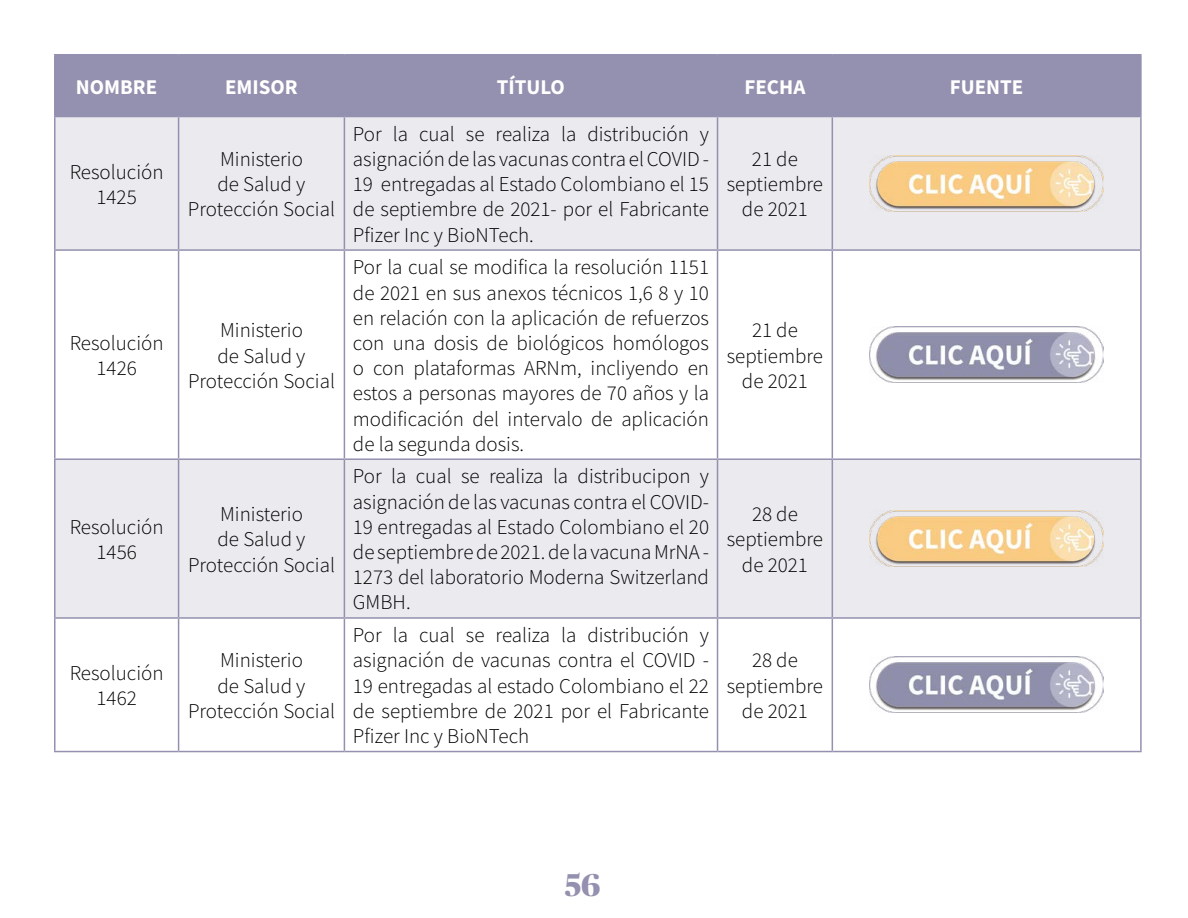
<style>
.page{position:relative;width:1188px;height:918px;background:#fff}
.page>*{position:absolute;margin:0;border:0;box-sizing:border-box;transform-origin:0 0}
.t1{font:700 31.5px "Publico Banner";color:#9391af}
.t2{font:300 21px/25.2px "Source Sans Pro";color:#000;text-align:center}
.t3{font:700 21px "Source Sans Pro";color:#fff}
</style>
<div class="page">
<div style="left:56px;top:56px;width:1084px;height:60px;background:#9391af"></div>
<svg style="left:56px;top:117px;width:1084px;height:500px;fill:#eaeaef"></svg>
<hr style="left:54px;top:116px;width:125px;height:1px;background:#9391af">
<hr style="left:179px;top:116px;width:165px;height:1px;background:#9391af">
<hr style="left:344px;top:116px;width:374px;height:1px;background:#9391af">
<hr style="left:718px;top:116px;width:114px;height:1px;background:#9391af">
<hr style="left:832px;top:116px;width:310px;height:1px;background:#9391af">
<hr style="left:54px;top:54px;width:125px;height:2px;background:#9391af">
<hr style="left:54px;top:56px;width:2px;height:60px;background:#9391af">
<hr style="left:179px;top:54px;width:165px;height:2px;background:#9391af">
<hr style="left:178px;top:56px;width:1px;height:60px;background:#9391af">
<hr style="left:344px;top:54px;width:374px;height:2px;background:#9391af">
<hr style="left:344px;top:56px;width:1px;height:60px;background:#9391af">
<hr style="left:718px;top:54px;width:114px;height:2px;background:#9391af">
<hr style="left:717px;top:56px;width:1px;height:60px;background:#9391af">
<hr style="left:832px;top:54px;width:310px;height:2px;background:#9391af">
<hr style="left:832px;top:56px;width:1px;height:60px;background:#9391af">
<hr style="left:1140px;top:56px;width:2px;height:60px;background:#9391af">
<hr style="left:54px;top:117px;width:2px;height:132px;background:#9391af">
<hr style="left:178px;top:117px;width:1px;height:132px;background:#9391af">
<hr style="left:344px;top:117px;width:1px;height:132px;background:#9391af">
<hr style="left:717px;top:117px;width:1px;height:132px;background:#9391af">
<hr style="left:832px;top:117px;width:1px;height:132px;background:#9391af">
<hr style="left:1140px;top:117px;width:2px;height:132px;background:#9391af">
<hr style="left:54px;top:249px;width:125px;height:2px;background:#9391af">
<hr style="left:54px;top:251px;width:2px;height:207px;background:#9391af">
<hr style="left:179px;top:249px;width:165px;height:2px;background:#9391af">
<hr style="left:178px;top:251px;width:1px;height:207px;background:#9391af">
<hr style="left:344px;top:249px;width:374px;height:2px;background:#9391af">
<hr style="left:344px;top:251px;width:1px;height:207px;background:#9391af">
<hr style="left:718px;top:249px;width:114px;height:2px;background:#9391af">
<hr style="left:717px;top:251px;width:1px;height:207px;background:#9391af">
<hr style="left:832px;top:249px;width:310px;height:2px;background:#9391af">
<hr style="left:832px;top:251px;width:1px;height:207px;background:#9391af">
<hr style="left:1140px;top:251px;width:2px;height:207px;background:#9391af">
<hr style="left:54px;top:458px;width:125px;height:2px;background:#9391af">
<hr style="left:54px;top:460px;width:2px;height:157px;background:#9391af">
<hr style="left:179px;top:458px;width:165px;height:2px;background:#9391af">
<hr style="left:178px;top:460px;width:1px;height:157px;background:#9391af">
<hr style="left:344px;top:458px;width:374px;height:2px;background:#9391af">
<hr style="left:344px;top:460px;width:1px;height:157px;background:#9391af">
<hr style="left:718px;top:458px;width:114px;height:2px;background:#9391af">
<hr style="left:717px;top:460px;width:1px;height:157px;background:#9391af">
<hr style="left:832px;top:458px;width:310px;height:2px;background:#9391af">
<hr style="left:832px;top:460px;width:1px;height:157px;background:#9391af">
<hr style="left:1140px;top:460px;width:2px;height:157px;background:#9391af">
<hr style="left:54px;top:617px;width:125px;height:2px;background:#9391af">
<hr style="left:54px;top:619px;width:2px;height:132px;background:#9391af">
<hr style="left:179px;top:617px;width:165px;height:2px;background:#9391af">
<hr style="left:178px;top:619px;width:1px;height:132px;background:#9391af">
<hr style="left:344px;top:617px;width:374px;height:2px;background:#9391af">
<hr style="left:344px;top:619px;width:1px;height:132px;background:#9391af">
<hr style="left:718px;top:617px;width:114px;height:2px;background:#9391af">
<hr style="left:717px;top:619px;width:1px;height:132px;background:#9391af">
<hr style="left:832px;top:617px;width:310px;height:2px;background:#9391af">
<hr style="left:832px;top:619px;width:1px;height:132px;background:#9391af">
<hr style="left:1140px;top:619px;width:2px;height:132px;background:#9391af">
<hr style="left:54px;top:751px;width:125px;height:1px;background:#9391af">
<hr style="left:179px;top:751px;width:165px;height:1px;background:#9391af">
<hr style="left:344px;top:751px;width:374px;height:1px;background:#9391af">
<hr style="left:718px;top:751px;width:114px;height:1px;background:#9391af">
<hr style="left:832px;top:751px;width:310px;height:1px;background:#9391af">
<img style="left:870px;top:155px;width:234px;height:56px">
<img style="left:870px;top:327px;width:234px;height:56px">
<img style="left:870px;top:511px;width:234px;height:56px">
<img style="left:870px;top:657px;width:234px;height:56px">
<p class="t3" style="left:76px;top:72px;width:83px">NOMBRE</p>
<p class="t3" style="left:225px;top:72px;width:74px">EMISOR</p>
<p class="t3" style="left:497px;top:72px;width:70px">TÍTULO</p>
<p class="t3" style="left:744px;top:72px;width:62px">FECHA</p>
<p class="t3" style="left:950px;top:72px;width:75px">FUENTE</p>
<p class="t2" style="left:70px;top:159px;width:95px">Resolución<br>1425</p>
<p class="t2" style="left:188px;top:146px;width:149px">Ministerio<br>de Salud y<br>Protección Social</p>
<p class="t2" style="left:70px;top:330px;width:95px">Resolución<br>1426</p>
<p class="t2" style="left:188px;top:318px;width:149px">Ministerio<br>de Salud y<br>Protección Social</p>
<p class="t2" style="left:70px;top:514px;width:95px">Resolución<br>1456</p>
<p class="t2" style="left:188px;top:502px;width:149px">Ministerio<br>de Salud y<br>Protección Social</p>
<p class="t2" style="left:70px;top:660px;width:95px">Resolución<br>1462</p>
<p class="t2" style="left:188px;top:648px;width:149px">Ministerio<br>de Salud y<br>Protección Social</p>
<p class="t2" style="left:353px;top:121px;width:358px;text-align:justify">Por la cual se realiza la distribución y asignación de las vacunas contra el COVID - 19 entregadas al Estado Colombiano el 15 de septiembre de 2021- por el Fabricante Pfizer Inc y BioNTech.</p>
<p class="t2" style="left:353px;top:255px;width:358px;text-align:justify">Por la cual se modifica la resolución 1151 de 2021 en sus anexos técnicos 1,6 8 y 10 en relación con la aplicación de refuerzos con una dosis de biológicos homólogos o con plataformas ARNm, incliyendo en estos a personas mayores de 70 años y la modificación del intervalo de aplicación de la segunda dosis.</p>
<p class="t2" style="left:353px;top:464px;width:358px;text-align:justify">Por la cual se realiza la distribucipon y asignación de las vacunas contra el COVID-19 entregadas al Estado Colombiano el 20 de septiembre de 2021. de la vacuna MrNA - 1273 del laboratorio Moderna Switzerland GMBH.</p>
<p class="t2" style="left:353px;top:623px;width:358px;text-align:justify">Por la cual se realiza la distribución y asignación de vacunas contra el COVID - 19 entregadas al estado Colombiano el 22 de septiembre de 2021 por el Fabricante Pfizer Inc y BioNTech</p>
<p class="t2" style="left:727px;top:146px;width:98px">21 de septiembre de 2021</p>
<p class="t2" style="left:727px;top:318px;width:98px">21 de septiembre de 2021</p>
<p class="t2" style="left:727px;top:502px;width:98px">28 de septiembre de 2021</p>
<p class="t2" style="left:727px;top:648px;width:98px">28 de septiembre de 2021</p>
<h1 class="t1" style="left:565px;top:862px;width:37px">56</h1>
</div>
